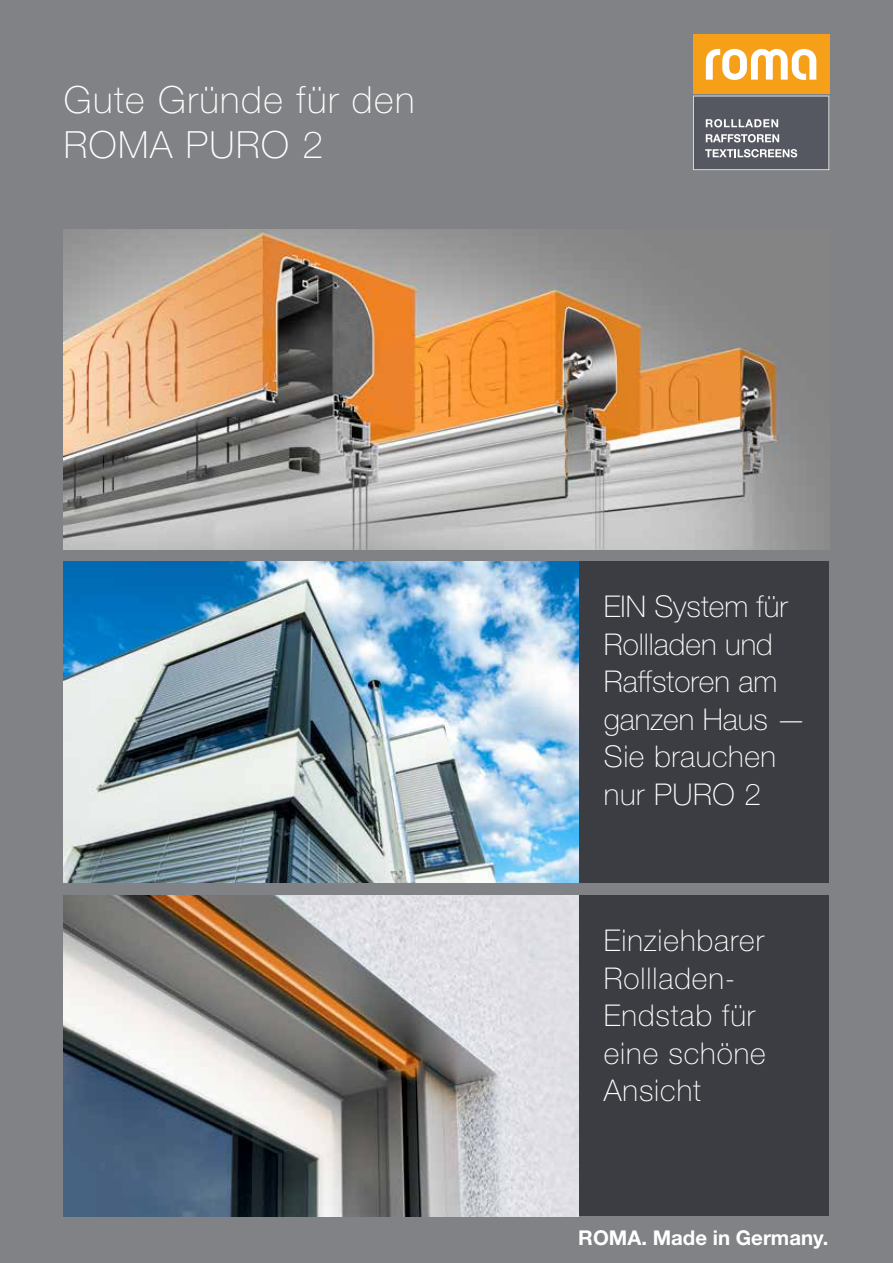
<style>
.page{position:relative;width:893px;height:1263px;background:#808285}
.page>*{position:absolute;margin:0;border:0;box-sizing:border-box;transform-origin:0 0}
.t1{font:100 37.5px/45px "Helvetica Neue LT Std";letter-spacing:.04em;color:#fff}
.t2{font:100 30px/37.5px "Helvetica Neue LT Std";color:#fff}
.t3{font:100 30px/37.5px "Helvetica Neue LT Std";letter-spacing:.02em;color:#fff}
.t4{font:700 20.4px "Helvetica Neue LT Std";color:#fff}
</style>
<div class="page">
<div style="left:693px;top:34px;width:136px;height:60px;background:#f6a01a"></div>
<svg style="left:706px;top:49px;width:110px;height:31px"></svg>
<svg style="left:693px;top:96px;width:136px;height:74px;background:#696b73"></svg>
<img style="left:64px;top:229px;width:761px;height:320px">
<div style="left:578px;top:562px;width:251px;height:321px;background:#3c3d42"></div>
<img style="left:64px;top:562px;width:514px;height:321px">
<div style="left:578px;top:896px;width:251px;height:320px;background:#3c3d42"></div>
<img style="left:64px;top:896px;width:514px;height:320px">
<p class="t1" style="left:64px;top:77px;width:352px">Gute Gründe für den<br>ROMA PURO 2</p>
<p class="t2" style="left:604px;top:588px;width:204px">EIN System für<br>Rollladen und<br>Raffstoren am ganzen Haus —<br>Sie brauchen nur PURO 2</p>
<p class="t3" style="left:604px;top:922px;width:163px">Einziehbarer<br>Rollladen-<br>Endstab für eine schöne<br>Ansicht</p>
<p class="t4" style="left:578px;top:1225px;width:252px">ROMA. Made in Germany.</p>
</div>
